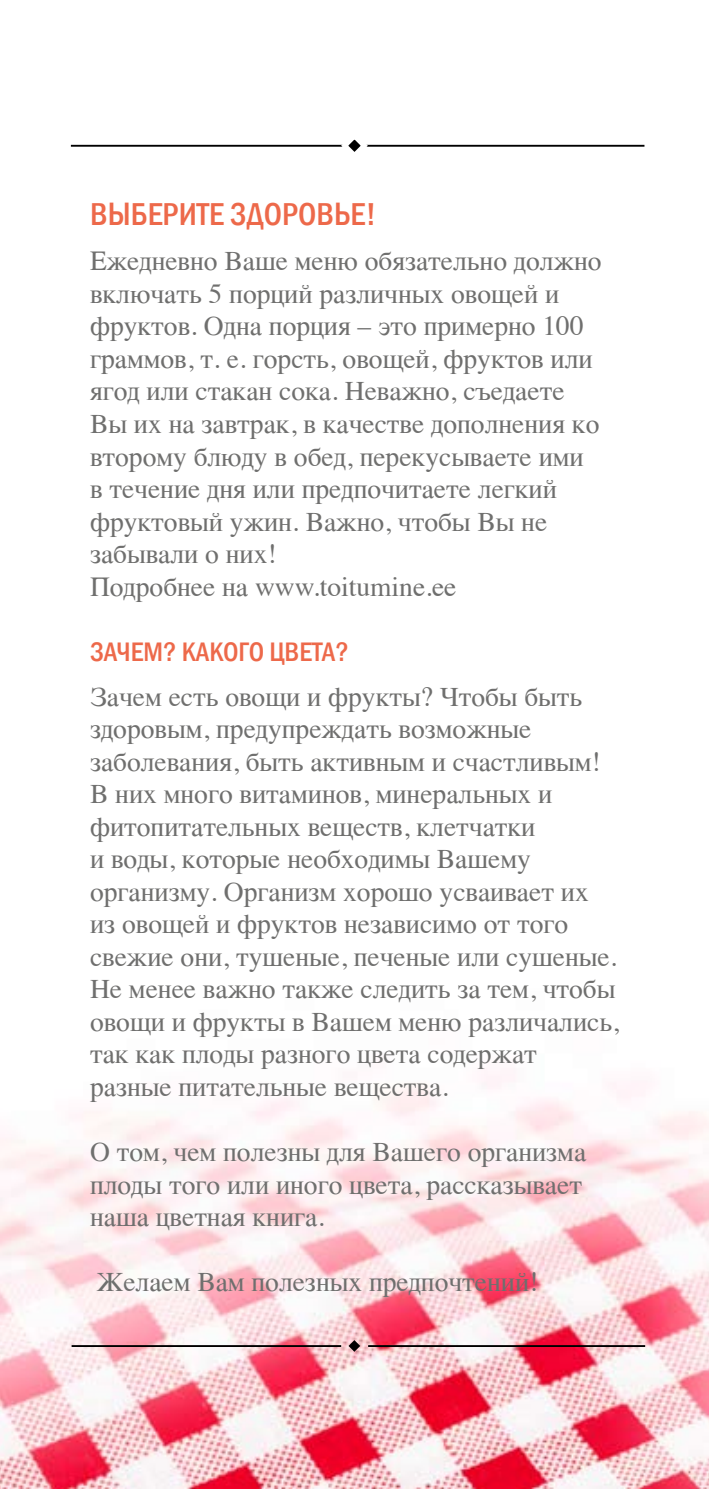
<style>
.page{position:relative;width:709px;height:1489px;background:#fff}
.page>*{position:absolute;margin:0;border:0;box-sizing:border-box;transform-origin:0 0}
.t1{font:500 condensed 32.5px "Franklin Gothic";color:#ed694a}
.t2{font:27.5px/32.5px "Times";color:#6f6f6e}
.t3{font:500 condensed 27.5px "Franklin Gothic";color:#ed694a}
</style>
<div class="page">
<img style="left:0;top:1074px;width:709px;height:414px">
<hr style="left:71px;top:145px;width:573px;height:2px;background:#000">
<svg style="left:337px;top:139px;width:34px;height:13px"></svg>
<hr style="left:72px;top:1344px;width:269px;height:2px;background:#000">
<svg style="left:348px;top:1339px;width:12px;height:12px"></svg>
<hr style="left:368px;top:1344px;width:277px;height:2px;background:#000">
<p class="t1" style="left:90px;top:193px;width:288px">Выберите здоровье!</p>
<p class="t2" style="left:90px;top:242px;width:513px">Ежедневно Ваше меню обязательно должно включать 5 порций различных овощей и фруктов. Одна порция – это примерно 100 граммов, т. е. горсть, овощей, фруктов или ягод или стакан сока. Неважно, съедаете Вы их на завтрак, в качестве дополнения ко второму блюду в обед, перекусываете ими в течение дня или предпочитаете легкий фруктовый ужин. Важно, чтобы Вы не забывали о них!<br>Подробнее на www.toitumine.ee</p>
<p class="t3" style="left:90px;top:633px;width:260px">Зачем? Какого цвета?</p>
<p class="t2" style="left:90px;top:677px;width:530px">Зачем есть овощи и фрукты? Чтобы быть здоровым, предупреждать возможные заболевания, быть активным и счастливым!<br>В них много витаминов, минеральных и фитопитательных веществ, клетчатки<br>и воды, которые необходимы Вашему организму. Организм хорошо усваивает их из овощей и фруктов независимо от того свежие они, тушеные, печеные или сушеные.<br>Не менее важно также следить за тем, чтобы овощи и фрукты в Вашем меню различались, так как плоды разного цвета содержат разные питательные вещества.</p>
<p class="t2" style="left:90px;top:1133px;width:497px">О том, чем полезны для Вашего организма плоды того или иного цвета, рассказывает наша цветная книга.</p>
<p class="t2" style="left:97px;top:1263px;width:443px">Желаем Вам полезных предпочтений!</p>
</div>
